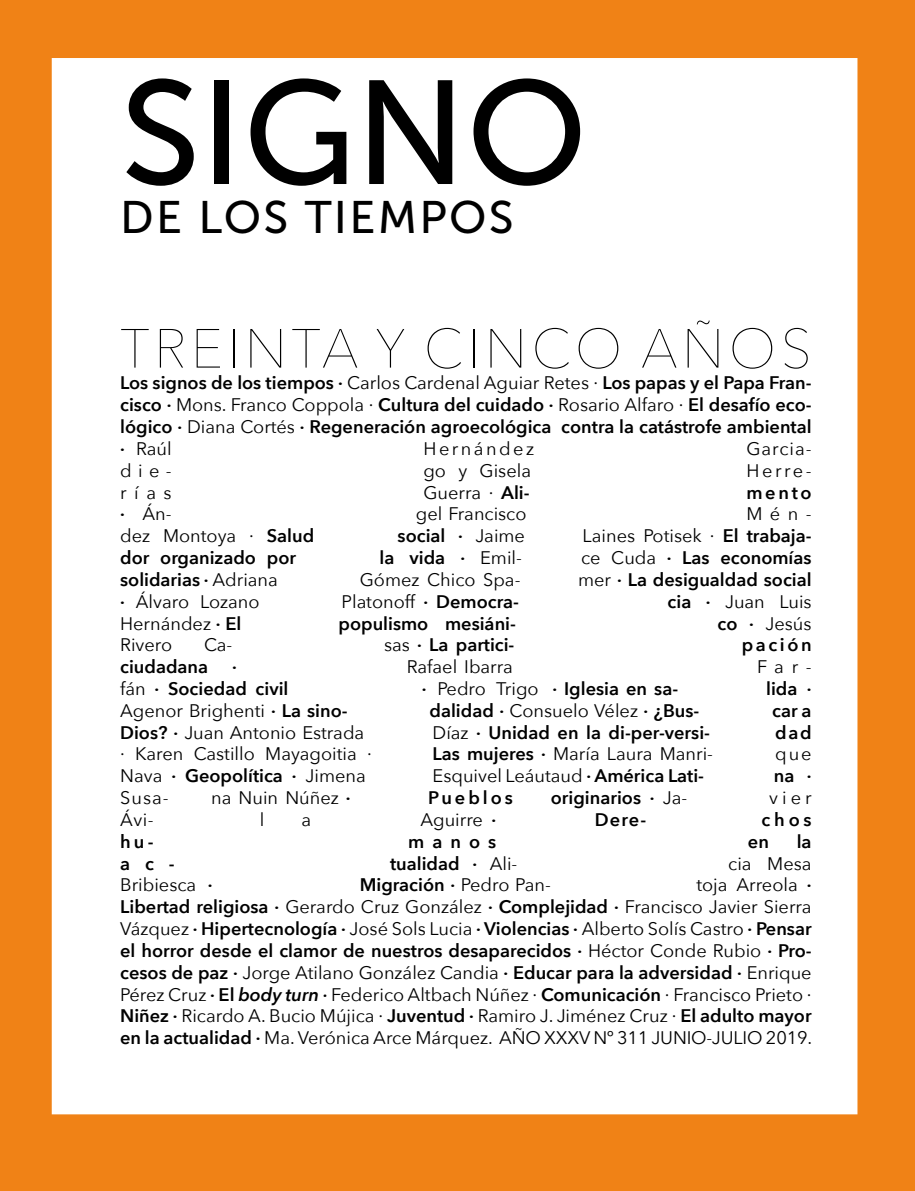
<style>
.page{position:relative;width:915px;height:1191px;background:#fff}
.page>*{position:absolute;margin:0;border:0;box-sizing:border-box;transform-origin:0 0}
.t1{font:147px "Museo Sans 500";color:#000}
.t2{font:200 54.6px "Avenir Next";letter-spacing:.08em;color:#000}
.t3{font:45.45px "Museo Sans 500";letter-spacing:.05em;color:#000}
.t4{font:18.15px/21.8px "Avenir Next";color:#000;text-align:justify}
.t5{font:600 18.15px/21.8px "Avenir Next";color:#000;text-align:justify}
.t6{font:18.15px "Avenir Next";letter-spacing:.135em;color:#000}
.t7{font:600 18.15px "Avenir Next";letter-spacing:.165em;color:#000}
.s1{font-weight:400}
.s2{font-weight:600}
.s3{font-weight:600;font-style:italic}
</style>
<div class="page">
<div style="left:0;top:0;width:914px;height:1191px;background:#f08216"></div>
<div style="left:51px;top:58px;width:807px;height:1057px;background:#fff"></div>
<h1 class="t1" style="left:120px;top:53px;width:468px">SIGNO</h1>
<h3 class="t3" style="left:120px;top:193px;width:395px">DE LOS TIEMPOS</h3>
<h2 class="t2" style="left:120px;top:302px;width:692px">TREINTA Y CINCO AÑOS</h2>
<p class="t5" style="left:120px;top:372px;width:692px">Los signos de los tiempos · <span class="s1">Carlos Cardenal Aguiar Retes ·</span> Los papas y el Papa Fran&shy;cisco · <span class="s1">Mons. Franco Coppola ·</span> Cultura del cuidado · <span class="s1">Rosario Alfaro ·</span> El desafío eco&shy;lógico · <span class="s1">Diana Cortés</span> · Regeneración agroecológica contra la catástrofe ambiental · <span class="s1">Raúl</span></p>
<p class="t6" style="left:423px;top:433px;width:112px">Hernández</p>
<p class="t4" style="left:746px;top:437px;width:67px">Garcia-</p>
<p class="t4" style="left:120px;top:459px;width:53px">die-</p>
<p class="t4" style="left:423px;top:459px;width:109px">go y Gisela</p>
<p class="t4" style="left:746px;top:459px;width:67px">Herre-</p>
<p class="t4" style="left:120px;top:480px;width:53px">rías</p>
<p class="t4" style="left:423px;top:480px;width:108px">Guerra · <span class="s2">Ali-</span></p>
<p class="t5" style="left:746px;top:481px;width:67px">mento</p>
<p class="t4" style="left:120px;top:502px;width:53px"><span class="s2">·</span> Án-</p>
<p class="t4" style="left:415px;top:502px;width:112px">gel Francisco</p>
<p class="t4" style="left:746px;top:502px;width:67px">Mén-</p>
<p class="t4" style="left:120px;top:524px;width:195px">dez Montoya · <span class="s2">Salud</span></p>
<p class="t5" style="left:397px;top:524px;width:129px">social · <span class="s1">Jaime</span></p>
<p class="t4" style="left:582px;top:524px;width:230px">Laines Potisek · <span class="s2">El trabaja-</span></p>
<p class="t5" style="left:120px;top:546px;width:177px">dor organizado por</p>
<p class="t5" style="left:379px;top:546px;width:144px">la vida · <span class="s1">Emil-</span></p>
<p class="t5" style="left:581px;top:546px;width:232px"><span class="s1">ce Cuda</span> · Las economías</p>
<p class="t5" style="left:120px;top:568px;width:159px">solidarias · <span class="s1">Adriana</span></p>
<p class="t4" style="left:359px;top:568px;width:162px">Gómez Chico Spa-</p>
<p class="t5" style="left:578px;top:568px;width:235px"><span class="s1">mer</span> · La desigualdad social</p>
<p class="t4" style="left:120px;top:589px;width:141px"><span class="s2">·</span> Álvaro Lozano</p>
<p class="t4" style="left:341px;top:589px;width:179px">Platonoff <span class="s2">· Democra-</span></p>
<p class="t4" style="left:667px;top:589px;width:145px"><span class="s2">cia ·</span> Juan Luis</p>
<p class="t4" style="left:120px;top:611px;width:123px">Hernández <span class="s2">· El</span></p>
<p class="t5" style="left:338px;top:612px;width:179px">populismo mesiáni-</p>
<p class="t4" style="left:717px;top:611px;width:95px"><span class="s2">co ·</span> Jesús</p>
<p class="t4" style="left:120px;top:633px;width:54px">Rivero</p>
<p class="t4" style="left:204px;top:633px;width:30px">Ca-</p>
<p class="t5" style="left:384px;top:633px;width:132px"><span class="s1">sas</span> · La partici-</p>
<p class="t5" style="left:741px;top:633px;width:71px">pación</p>
<p class="t5" style="left:120px;top:655px;width:89px">ciudadana</p>
<p class="t5" style="left:232px;top:655px;width:6px">·</p>
<p class="t4" style="left:406px;top:655px;width:108px">Rafael Ibarra</p>
<p class="t4" style="left:756px;top:655px;width:56px">Far-</p>
<p class="t5" style="left:120px;top:677px;width:170px"><span class="s1">fán</span> · Sociedad civil</p>
<p class="t5" style="left:422px;top:677px;width:258px">· <span class="s1">Pedro Trigo</span> · Iglesia en sa-</p>
<p class="t5" style="left:765px;top:677px;width:47px">lida ·</p>
<p class="t4" style="left:120px;top:699px;width:229px">Agenor Brighenti <span class="s2">· La sino-</span></p>
<p class="t5" style="left:429px;top:699px;width:271px">dalidad · <span class="s1">Consuelo Vélez</span> · ¿Bus-</p>
<p class="t5" style="left:772px;top:699px;width:41px">car a</p>
<p class="t4" style="left:120px;top:720px;width:245px"><span class="s2">Dios? ·</span> Juan Antonio Estrada</p>
<p class="t5" style="left:432px;top:721px;width:279px"><span class="s1">Díaz</span> · Unidad en la di-per-versi-</p>
<p class="t5" style="left:775px;top:721px;width:38px">dad</p>
<p class="t4" style="left:120px;top:742px;width:253px">· Karen Castillo Mayagoitia ·</p>
<p class="t4" style="left:432px;top:742px;width:282px"><span class="s2">Las mujeres ·</span> María Laura Manri-</p>
<p class="t4" style="left:775px;top:742px;width:38px">que</p>
<p class="t5" style="left:120px;top:764px;width:247px"><span class="s1">Nava</span> · Geopolítica · <span class="s1">Jimena</span></p>
<p class="t4" style="left:432px;top:764px;width:273px">Esquivel Leáutaud <span class="s2">· América Lati-</span></p>
<p class="t5" style="left:773px;top:764px;width:39px">na ·</p>
<p class="t4" style="left:120px;top:786px;width:50px">Susa-</p>
<p class="t4" style="left:211px;top:786px;width:141px">na Nuin Núñez <span class="s2">·</span></p>
<p class="t7" style="left:428px;top:782px;width:86px">Pueblos</p>
<p class="t5" style="left:550px;top:786px;width:138px">originarios · <span class="s1">Ja-</span></p>
<p class="t4" style="left:769px;top:786px;width:44px">vier</p>
<p class="t4" style="left:120px;top:808px;width:35px">Ávi-</p>
<p class="t4" style="left:259px;top:808px;width:6px">l</p>
<p class="t4" style="left:301px;top:808px;width:11px">a</p>
<p class="t4" style="left:420px;top:808px;width:77px">Aguirre <span class="s2">·</span></p>
<p class="t5" style="left:594px;top:808px;width:53px">Dere-</p>
<p class="t5" style="left:761px;top:808px;width:51px">chos</p>
<p class="t5" style="left:120px;top:830px;width:35px">hu-</p>
<p class="t5" style="left:408px;top:830px;width:89px">manos</p>
<p class="t5" style="left:747px;top:830px;width:23px">en</p>
<p class="t5" style="left:796px;top:830px;width:16px">la</p>
<p class="t5" style="left:120px;top:852px;width:56px">ac-</p>
<p class="t5" style="left:390px;top:852px;width:129px">tualidad · <span class="s1">Ali-</span></p>
<p class="t4" style="left:728px;top:851px;width:85px">cia Mesa</p>
<p class="t4" style="left:120px;top:873px;width:94px">Bribiesca <span class="s2">·</span></p>
<p class="t5" style="left:359px;top:873px;width:192px">Migración · <span class="s1">Pedro Pan-</span></p>
<p class="t4" style="left:120px;top:873px;width:693px;text-indent:576px">toja Arreola <span class="s2">· Libertad religiosa ·</span> Gerardo Cruz González <span class="s2">· Complejidad ·</span> Francisco Javier Sierra Vázquez <span class="s2">· Hipertecnología ·</span> José Sols Lucia <span class="s2">· Violencias ·</span> Alberto Solís Castro <span class="s2">· Pensar el horror desde el clamor de nuestros desaparecidos ·</span> Héctor Conde Rubio <span class="s2">· Pro&shy;cesos de paz ·</span> Jorge Atilano González Candia <span class="s2">· Educar para la adversidad ·</span> Enrique Pérez Cruz <span class="s2">· El</span> <span class="s3">body turn ·</span> Federico Altbach Núñez · <span class="s2">Comunicación</span> · Francisco Prieto · <span class="s2">Niñez ·</span> Ricardo A. Bucio Mújica · <span class="s2">Juventud ·</span> Ramiro J. Jiménez Cruz · <span class="s2">El adulto mayor en la actualidad ·</span> Ma. Verónica Arce Márquez. AÑO XXXV Nº 311 JUNIO-JULIO 2019.</p>
</div>
